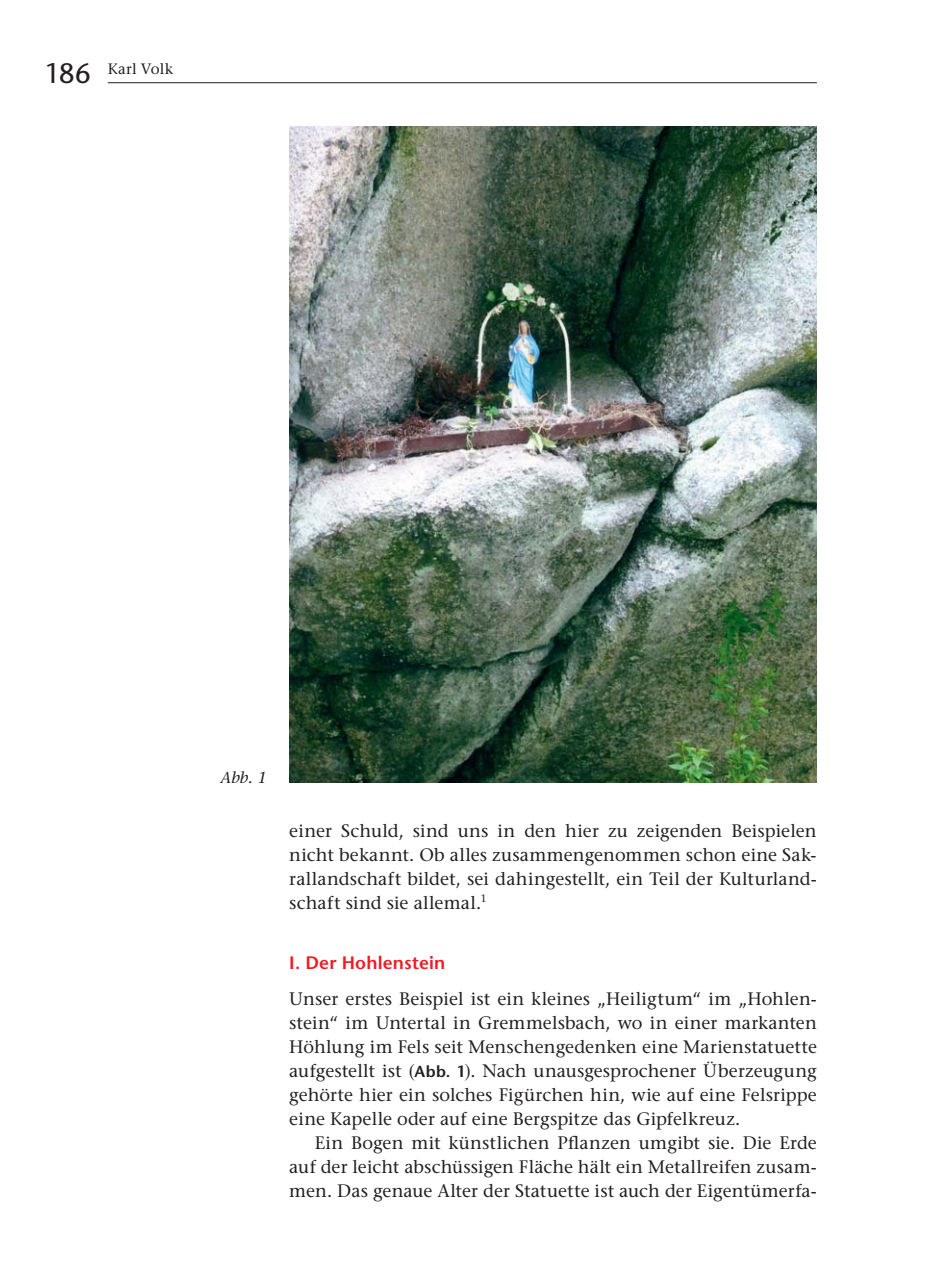
<style>
.page{position:relative;width:936px;height:1276px;background:#fff}
.page>*{position:absolute;margin:0;border:0;box-sizing:border-box;transform-origin:0 0}
.t1{font:500 28px "Stone Sans Std";color:#231f20}
.t2{font:500 18px/24px "Stone Serif Std";letter-spacing:.01em;color:#231f20;text-align:justify}
.t3{font:600 18px "Stone Sans Std";letter-spacing:.015em;color:#ed1c24}
.t4{font:italic 500 16px "Stone Serif Std";color:#231f20}
.t5{font:500 15px "Stone Serif Std";letter-spacing:.015em;color:#231f20}
.s1{font-family:"Stone Sans Std";font-weight:600;font-size:16px}
</style>
<div class="page">
<hr style="left:108px;top:82px;width:708px;height:1px;background:#231f20">
<img style="left:289px;top:126px;width:527px;height:657px">
<h1 class="t1" style="left:45px;top:60px;width:47px">186</h1>
<p class="t5" style="left:108px;top:62px;width:67px">Karl Volk</p>
<p class="t4" style="left:220px;top:769px;width:48px">Abb. 1</p>
<p class="t2" style="left:289px;top:820px;width:529px">einer Schuld, sind uns in den hier zu zeigenden Beispielen nicht bekannt. Ob alles zusammengenommen schon eine Sak&shy;rallandschaft bildet, sei dahingestellt, ein Teil der Kulturland&shy;schaft sind sie allemal.<sup>1</sup></p>
<p class="t3" style="left:289px;top:954px;width:157px">I. Der Hohlenstein</p>
<p class="t2" style="left:289px;top:988px;width:529px">Unser erstes Beispiel ist ein kleines „Heiligtum“ im „Hohlen&shy;stein“ im Untertal in Gremmelsbach, wo in einer markanten Höhlung im Fels seit Menschengedenken eine Marienstatuette aufgestellt ist (<span class="s1">Abb. 1</span>). Nach unausgesprochener Überzeugung gehörte hier ein solches Figürchen hin, wie auf eine Felsrippe eine Kapelle oder auf eine Bergspitze das Gipfelkreuz.</p>
<p class="t2" style="left:289px;top:1132px;width:529px;text-indent:26px">Ein Bogen mit künstlichen Pflanzen umgibt sie. Die Erde auf der leicht abschüssigen Fläche hält ein Metallreifen zusam&shy;men. Das genaue Alter der Statuette ist auch der Eigentümerfa-</p>
</div>
